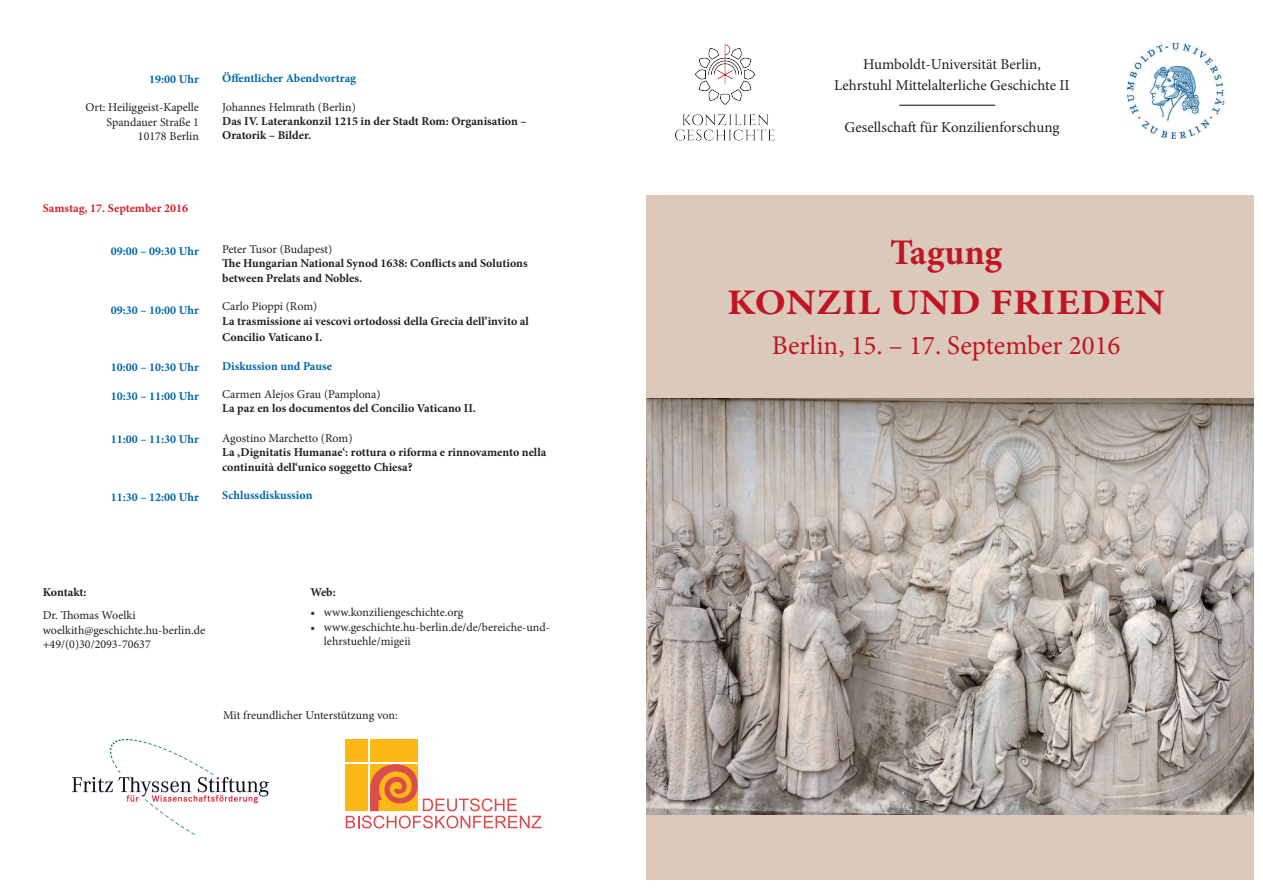
<style>
.page{position:relative;width:1263px;height:893px;background:#fff}
.page>*{position:absolute;margin:0;border:0;box-sizing:border-box;transform-origin:0 0}
.t1{font:700 36px/49.2px "Minion Pro";letter-spacing:.01em;color:#c11524;text-align:center}
.t2{font:27px "Minion Pro";color:#c11524}
.t3{font:15px/21px "Minion Pro";color:#231f20;text-align:center}
.t4{font:700 12px/14.4px "Minion Pro";color:#231f20}
.t5{font:12px/14.4px "Minion Pro";color:#231f20}
.t6{font:700 12px "Minion Pro";color:#0068a9}
.t7{font:700 12px "Minion Pro";color:#d1232a}
</style>
<div class="page">
<div style="left:646px;top:196px;width:607px;height:684px;background:#dbcabb"></div>
<img style="left:646px;top:399px;width:607px;height:415px">
<img style="left:1126px;top:42px;width:100px;height:97px">
<img style="left:72px;top:740px;width:196px;height:95px">
<img style="left:675px;top:44px;width:100px;height:97px">
<hr style="left:899px;top:105px;width:96px;height:1px;background:#231f20">
<div style="left:346px;top:740px;width:22px;height:22px;background:#fcb814"></div>
<div style="left:370px;top:740px;width:48px;height:22px;background:#fcb814"></div>
<svg style="left:346px;top:764px;width:195px;height:64px"></svg>
<p class="t6" style="left:149px;top:70px;width:51px">19:00 Uhr</p>
<p class="t5" style="left:85px;top:100px;width:115px;text-align:right">Ort: Heiliggeist-Kapelle<br>Spandauer Straße 1<br>10178 Berlin</p>
<p class="t6" style="left:222px;top:69px;width:136px">Öffentlicher Abendvortrag</p>
<p class="t5" style="left:222px;top:100px;width:135px">Johannes Helmrath (Berlin)</p>
<p class="t4" style="left:222px;top:114px;width:306px">Das IV. Laterankonzil 1215 in der Stadt Rom: Organisation –<br>Oratorik – Bilder.</p>
<p class="t7" style="left:43px;top:200px;width:147px">Samstag, 17. September 2016</p>
<p class="t6" style="left:111px;top:243px;width:90px">09:00 – 09:30 Uhr</p>
<p class="t6" style="left:111px;top:301px;width:90px">09:30 – 10:00 Uhr</p>
<p class="t6" style="left:111px;top:359px;width:90px">10:00 – 10:30 Uhr</p>
<p class="t6" style="left:111px;top:388px;width:90px">10:30 – 11:00 Uhr</p>
<p class="t6" style="left:111px;top:431px;width:90px">11:00 – 11:30 Uhr</p>
<p class="t6" style="left:111px;top:488px;width:90px">11:30 – 12:00 Uhr</p>
<p class="t5" style="left:222px;top:242px;width:112px">Peter Tusor (Budapest)</p>
<p class="t4" style="left:222px;top:256px;width:307px">The Hungarian National Synod 1638: Conflicts and Solutions between Prelats and Nobles.</p>
<p class="t5" style="left:222px;top:299px;width:97px">Carlo Pioppi (Rom)</p>
<p class="t4" style="left:222px;top:312px;width:308px;line-height:16.5px">La trasmissione ai vescovi ortodossi della Grecia dell’invito al<br>Concilio Vaticano I.</p>
<p class="t6" style="left:222px;top:358px;width:111px">Diskussion und Pause</p>
<p class="t5" style="left:222px;top:387px;width:160px">Carmen Alejos Grau (Pamplona)</p>
<p class="t4" style="left:222px;top:401px;width:255px">La paz en los documentos del Concilio Vaticano II.</p>
<p class="t5" style="left:222px;top:431px;width:132px">Agostino Marchetto (Rom)</p>
<p class="t4" style="left:222px;top:445px;width:326px">La ‚Dignitatis Humanae‘: rottura o riforma e rinnovamento nella continuità dell‘unico soggetto Chiesa?</p>
<p class="t6" style="left:222px;top:487px;width:92px">Schlussdiskussion</p>
<p class="t4" style="left:43px;top:585px;width:45px">Kontakt:</p>
<p class="t5" style="left:43px;top:608px;width:164px">Dr. Thomas Woelki woelkith@geschichte.hu-berlin.de +49/(0)30/2093-70637</p>
<p class="t4" style="left:310px;top:585px;width:27px">Web:</p>
<p class="t5" style="left:310px;top:605px;width:155px">• www.konziliengeschichte.org</p>
<p class="t5" style="left:324px;top:620px;width:228px;text-indent:-14px">• www.geschichte.hu-berlin.de/de/bereiche-und&shy;lehrstuehle/migeii</p>
<p class="t5" style="left:223px;top:708px;width:176px">Mit freundlicher Unterstützung von:</p>
<p class="t3" style="left:834px;top:54px;width:237px">Humboldt-Universität Berlin,<br>Lehrstuhl Mittelalterliche Geschichte II</p>
<p class="t3" style="left:845px;top:117px;width:216px">Gesellschaft für Konzilienforschung</p>
<h1 class="t1" style="left:727px;top:228px;width:439px">Tagung<br>KONZIL UND FRIEDEN</h1>
<h2 class="t2" style="left:772px;top:328px;width:350px">Berlin, 15. – 17. September 2016</h2>
</div>
